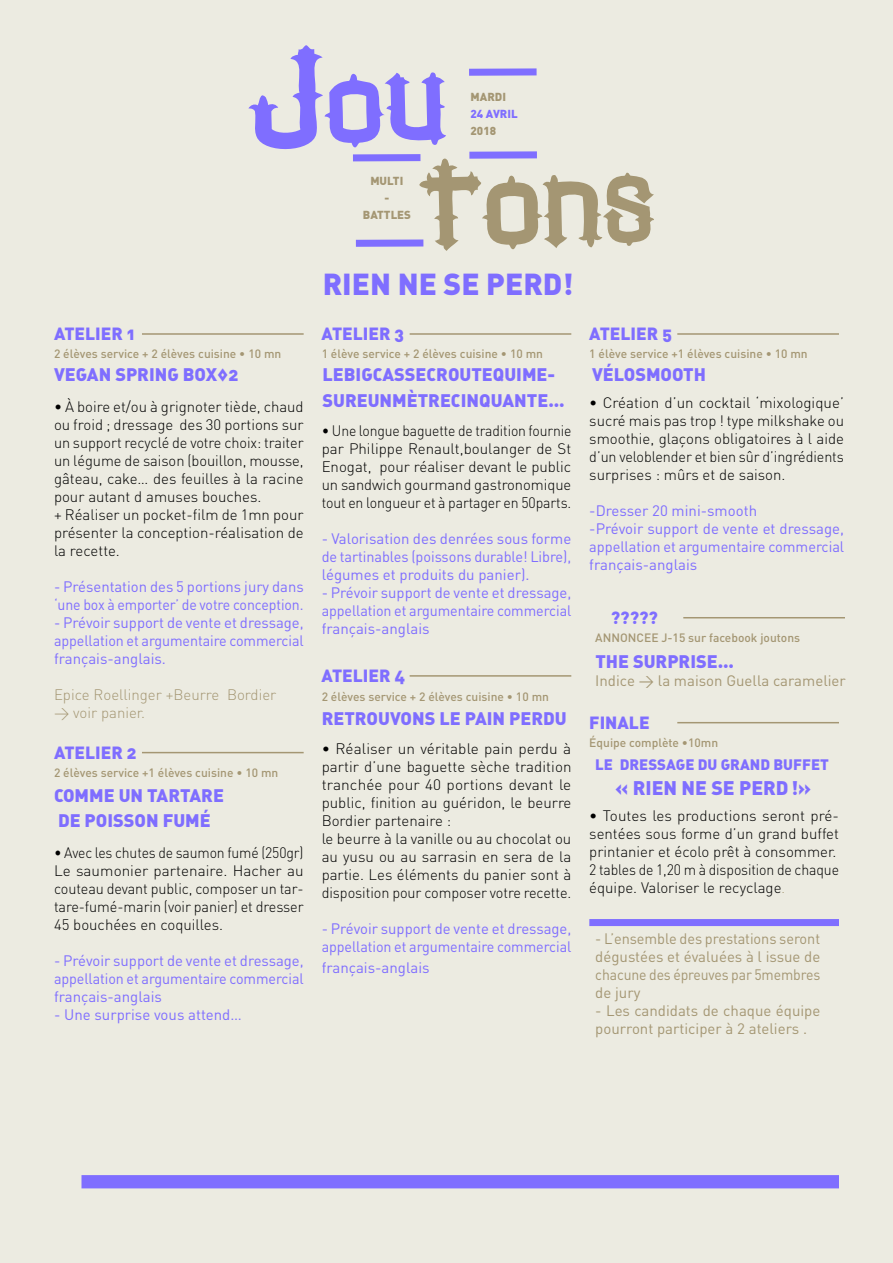
<style>
.page{position:relative;width:893px;height:1263px;background:#ecebe1}
.page>*{position:absolute;margin:0;border:0;box-sizing:border-box;transform-origin:0 0}
.t1{font:30px "DIN Black Alternate";color:#7f6eff}
.t2{font:19.5px "DIN Black Alternate";color:#7f6eff}
.t3{font:18px/25.5px "DIN Black Alternate";color:#7f6eff}
.t4{font:17.55px "DIN Black Alternate";letter-spacing:-.06em;color:#7f6eff}
.t5{font:300 15px/18px "DIN";color:#000}
.t6{font:15px/18px "DIN";letter-spacing:-.005em;color:#7f6eff;text-align:justify}
.t7{font:300 15px/18px "DIN";color:#000;text-align:justify;scale:.93 1}
.t8{font:15px/18px "DIN";color:#a49673;text-align:justify}
.t9{font:300 15px/18px "DIN";color:#a49673}
.t10{font:15px "DIN Black Alternate";color:#7f6eff}
.t11{font:500 12px "DIN";color:#a49673}
.t12{font:900 11.55px/17.2px "DIN";letter-spacing:-.005em;color:#a49673;text-align:center}
.t13{font:900 11.55px "DIN";color:#7f6eff}
.s1{font-size:13.5px;color:#a49673}
</style>
<div class="page">
<svg style="left:248px;top:45px;width:406px;height:206px"></svg>
<div style="left:469px;top:68px;width:68px;height:8px;background:#7f6eff"></div>
<div style="left:353px;top:154px;width:67px;height:7px;background:#7f6eff"></div>
<div style="left:469px;top:151px;width:68px;height:8px;background:#7f6eff"></div>
<div style="left:356px;top:239px;width:67px;height:8px;background:#7f6eff"></div>
<div style="left:589px;top:919px;width:250px;height:7px;background:#7f6eff"></div>
<hr style="left:683px;top:617px;width:162px;height:1px;background:#a49673">
<hr style="left:410px;top:333px;width:161px;height:2px;background:#a49673">
<hr style="left:410px;top:675px;width:161px;height:2px;background:#a49673">
<hr style="left:677px;top:333px;width:162px;height:2px;background:#a49673">
<hr style="left:677px;top:722px;width:162px;height:1px;background:#a49673">
<hr style="left:142px;top:752px;width:162px;height:1px;background:#a49673">
<hr style="left:142px;top:333px;width:162px;height:2px;background:#a49673">
<div style="left:81px;top:1175px;width:758px;height:13px;background:#7f6eff"></div>
<p class="t12" style="left:363px;top:172px;width:50px">MULTI<br>-<br>BATTLES</p>
<p class="t12" style="left:471px;top:87px;width:35px">MARDI</p>
<p class="t13" style="left:471px;top:106px;width:43px">24 AVRIL</p>
<p class="t12" style="left:471px;top:122px;width:27px">2018</p>
<p class="t4" style="left:54px;top:322px;width:83px">ATELIER 1</p>
<p class="t11" style="left:54px;top:346px;width:229px">2 élèves service + 2 élèves cuisine • 10 mn</p>
<h1 class="t1" style="left:323px;top:264px;width:252px">RIEN NE SE PERD!</h1>
<p class="t4" style="left:322px;top:322px;width:84px">ATELIER 3</p>
<p class="t4" style="left:589px;top:322px;width:84px">ATELIER 5</p>
<p class="t11" style="left:322px;top:346px;width:223px">1 élève service + 2 élèves cuisine • 10 mn</p>
<p class="t11" style="left:589px;top:346px;width:220px">1 élève service +1 élèves cuisine • 10 mn</p>
<p class="t3" style="left:54px;top:361px;width:186px">VEGAN SPRING BOX◊2</p>
<p class="t3" style="left:323px;top:361px;width:234px">LEBIGCASSECROUTEQU IME-<br>SUR</p>
<p class="t3" style="left:357px;top:386px;width:209px">EUNMÈTRECINQUANTE…</p>
<p class="t5" style="left:54px;top:398px;width:251px">• À boire et/ou à grignoter tiède, chaud ou froid ; dressage des 30 portions sur un support recyclé de votre choix: traiter un légume de saison (bouillon, mousse, gâteau, cake… des feuilles à la racine pour autant d amuses bouches.<br>+ Réaliser un pocket-film de 1mn pour présenter la conception-réalisation de la recette.</p>
<p class="t6" style="left:54px;top:577px;width:251px">- Présentation des 5 portions jury dans ‘une box à emporter’ de votre conception.</p>
<p class="t6" style="left:54px;top:613px;width:251px">- Prévoir support de vente et dressage, appellation et argumentaire commercial français-anglais.</p>
<p class="t9" style="left:54px;top:686px;width:224px">Epice Roellinger +Beurre Bordier &gt; voir panier.</p>
<p class="t7" style="left:322px;top:421px;width:270px">• Une longue baguette de tradition fournie par Philippe Renault,boulanger de St Enogat, pour réaliser devant le public un sandwich gourmand gastronomique tout en longueur et à partager en 50parts.</p>
<p class="t6" style="left:322px;top:529px;width:251px">- Valorisation des denrées sous forme de tartinables (poissons durable! Libre), légumes et produits du panier).</p>
<p class="t6" style="left:322px;top:583px;width:251px">- Prévoir support de vente et dressage, appellation et argumentaire commercial français-anglais</p>
<p class="t4" style="left:322px;top:664px;width:85px">ATELIER 4</p>
<p class="t11" style="left:322px;top:689px;width:229px">2 élèves service + 2 élèves cuisine • 10 mn</p>
<p class="t3" style="left:322px;top:705px;width:244px">RETROUVONS LE PAIN PERDU</p>
<p class="t4" style="left:54px;top:741px;width:84px">ATELIER 2</p>
<p class="t11" style="left:54px;top:765px;width:226px">2 élèves service +1 élèves cuisine • 10 mn</p>
<p class="t3" style="left:54px;top:781px;width:171px">COMME UN TARTARE<br>DE POISSON FUMÉ</p>
<p class="t7" style="left:54px;top:843px;width:270px">• Avec les chutes de saumon fumé (250gr)<br>Le saumonier partenaire. Hacher au couteau devant public, composer un tar&shy;tare-fumé-marin (voir panier) et dresser 45 bouchées en coquilles.</p>
<p class="t6" style="left:54px;top:951px;width:251px">- Prévoir support de vente et dressage, appellation et argumentaire commercial français-anglais</p>
<p class="t6" style="left:54px;top:1005px;width:189px">- Une surprise vous attend…</p>
<p class="t5" style="left:322px;top:739px;width:251px">• Réaliser un véritable pain perdu à partir d’une baguette sèche tradition tranchée pour 40 portions devant le public, finition au guéridon, le beurre Bordier partenaire :<br>le beurre à la vanille ou au chocolat ou au yusu ou au sarrasin en sera de la partie. Les éléments du panier sont à disposition pour composer votre recette.</p>
<p class="t6" style="left:322px;top:919px;width:251px">- Prévoir support de vente et dressage, appellation et argumentaire commercial</p>
<p class="t6" style="left:322px;top:959px;width:109px">français-anglais</p>
<p class="t3" style="left:592px;top:361px;width:109px">VÉLOSMOOTH</p>
<p class="t5" style="left:589px;top:393px;width:256px;text-align:justify">• Création d’un cocktail ‘mixologique’ sucré mais pas trop ! type milkshake ou smoothie, glaçons obligatoires à l aide d’un veloblender et bien sûr d’ingrédients surprises : mûrs et de saison.</p>
<p class="t6" style="left:589px;top:501px;width:256px;text-align:left">-Dresser 20 mini-smooth<br>-Prévoir support de vente et dressage, appellation et argumentaire commercial français-anglais</p>
<p class="t4" style="left:611px;top:606px;width:49px">?????</p>
<p class="t11" style="left:595px;top:630px;width:17px">ANNON</p>
<p class="t11" style="left:637px;top:630px;width:165px">CEE J-15 sur facebook joutons</p>
<p class="t3" style="left:595px;top:647px;width:51px">TH E SUR</p>
<p class="t3" style="left:667px;top:647px;width:68px">PRISE…</p>
<p class="t8" style="left:595px;top:671px;width:252px">Indice &gt; la maison Guella caramelier</p>
<p class="t4" style="left:589px;top:710px;width:62px">FINALE</p>
<p class="t11" style="left:589px;top:734px;width:130px">Équipe complète •10mn</p>
<p class="t10" style="left:595px;top:754px;width:189px">LE DRESSAGE DU GRAND BUFF</p>
<p class="t10" style="left:811px;top:754px;width:19px">ET</p>
<h2 class="t2" style="left:615px;top:775px;width:197px">« RIEN NE SE PERD!»</h2>
<p class="t5" style="left:589px;top:807px;width:251px">• Toutes les productions seront pré&shy;sentées sous forme d’un grand buffet printanier et écolo prêt à consommer.<br>2 tables de 1,20 m à disposition de chaque équipe. Valoriser le recyclage<span class="s1">.</span></p>
<p class="t8" style="left:595px;top:929px;width:226px">- L’ensemble des prestations seront dégustées et évaluées à l issue de chacune des épreuves par 5membres de jury</p>
<p class="t8" style="left:595px;top:1001px;width:226px">- Les candidats de chaque équipe pourront participer à 2 ateliers .</p>
</div>
